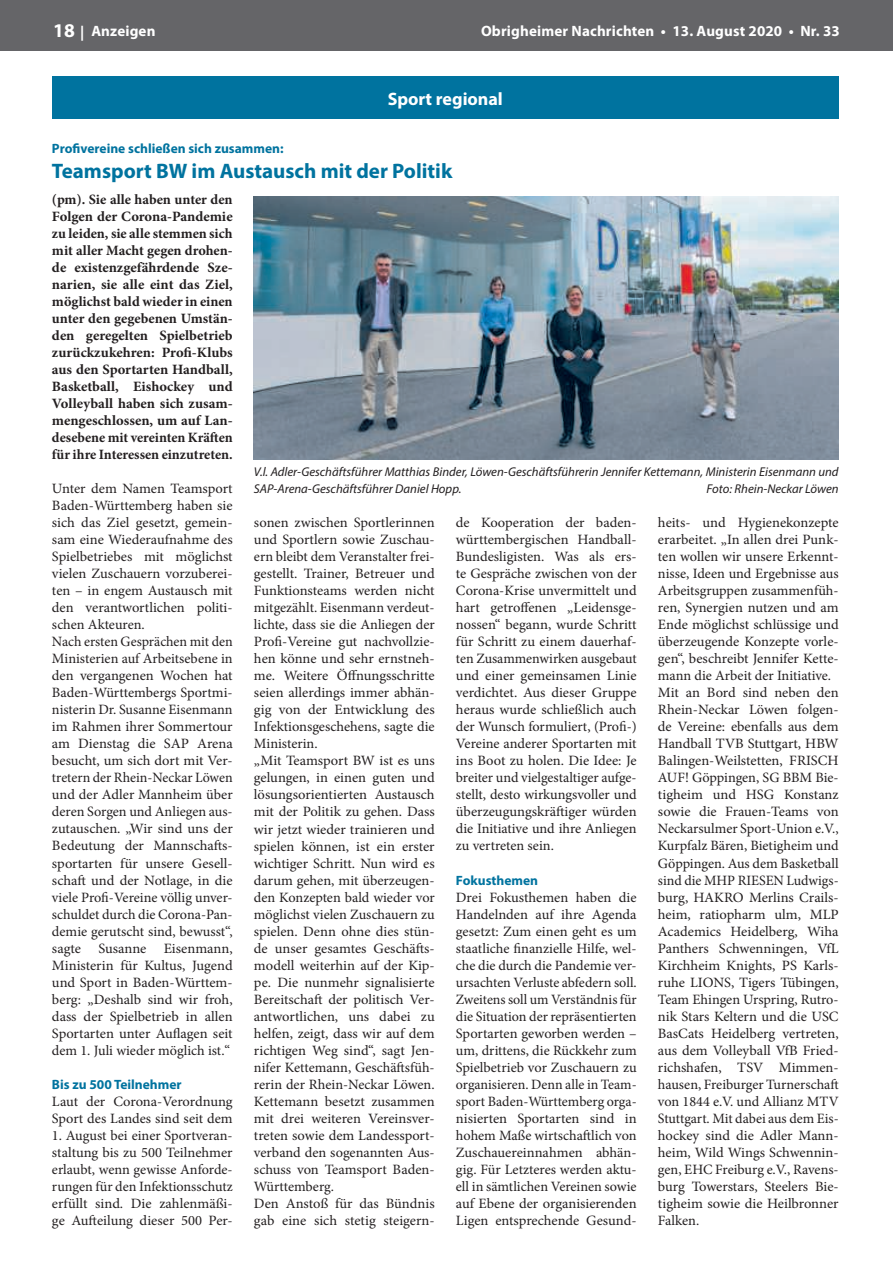
<style>
.page{position:relative;width:893px;height:1263px;background:#fff}
.page>*{position:absolute;margin:0;border:0;box-sizing:border-box;transform-origin:0 0}
.t1{font:700 21px "Myriad Pro";color:#00739f}
.t2{font:700 19.5px "Myriad Pro";color:#fff}
.t3{font:700 18px "Myriad Pro";color:#fff}
.t4{font:700 15px "Myriad Pro";letter-spacing:.01em;color:#fff}
.t5{font:14.25px/17px "Minion Pro";color:#231f20}
.t6{font:700 14.25px/17px "Minion Pro";letter-spacing:-.005em;color:#231f20;text-align:justify}
.t7{font:700 13.5px "Myriad Pro";color:#00739f}
.t8{font:italic 12.75px/17px "Myriad Pro";color:#231f20}
.s1{font-size:15px}
</style>
<div class="page">
<div style="left:0;top:0;width:893px;height:51px;background:#656568"></div>
<div style="left:52px;top:77px;width:787px;height:42px;background:#00739f"></div>
<img style="left:254px;top:196px;width:585px;height:263px">
<p class="t2" style="left:53px;top:18px;width:33px">18 <span class="s1">|</span></p>
<p class="t4" style="left:91px;top:22px;width:66px">Anzeigen</p>
<p class="t4" style="left:481px;top:22px;width:360px">Obrigheimer Nachrichten • 13. August 2020 • Nr. 33</p>
<p class="t3" style="left:388px;top:87px;width:117px">Sport regional</p>
<p class="t7" style="left:52px;top:140px;width:233px">Profivereine schließen sich zusammen:</p>
<p class="t1" style="left:52px;top:157px;width:402px">Teamsport BW im Austausch mit der Politik</p>
<p class="t6" style="left:52px;top:191px;width:182px">(pm). Sie alle haben unter den Folgen der Corona-Pandemie zu leiden, sie alle stemmen sich mit aller Macht gegen drohen&shy;de existenzgefährdende Sze&shy;narien, sie alle eint das Ziel, möglichst bald wieder in einen unter den gegebenen Umstän&shy;den geregelten Spielbetrieb zurückzukehren: Profi-Klubs aus den Sportarten Handball, Basketball, Eishockey und Volleyball haben sich zusam&shy;mengeschlossen, um auf Lan&shy;desebene mit vereinten Kräften für ihre Interessen einzutreten.</p>
<p class="t5" style="left:52px;top:480px;width:182px">Unter dem Namen Teamsport<br>Baden-Württemberg haben sie sich das Ziel gesetzt, gemein&shy;sam eine Wiederaufnahme des<br>Spielbetriebes mit möglichst vielen Zuschauern vorzuberei&shy;ten – in engem Austausch mit den verantwortlichen politi&shy;schen Akteuren.<br>Nach ersten Gesprächen mit den<br>Ministerien auf Arbeitsebene in den vergangenen Wochen hat<br>Baden-Württembergs Sportmi&shy;nisterin Dr. Susanne Eisenmann im Rahmen ihrer Sommertour am Dienstag die SAP Arena besucht, um sich dort mit Ver&shy;tretern der Rhein-Neckar Löwen und der Adler Mannheim über deren Sorgen und Anliegen aus&shy;zutauschen. „Wir sind uns der<br>Bedeutung der Mannschafts&shy;sportarten für unsere Gesell&shy;schaft und der Notlage, in die viele Profi-Vereine völlig unver&shy;schuldet durch die Corona-Pan&shy;demie gerutscht sind, bewusst“, sagte Susanne Eisenmann,<br>Ministerin für Kultus, Jugend und Sport in Baden-Württem&shy;berg: „Deshalb sind wir froh, dass der Spielbetrieb in allen<br>Sportarten unter Auflagen seit dem 1. Juli wieder möglich ist.“</p>
<p class="t7" style="left:52px;top:1075px;width:131px">Bis zu 500 Teilnehmer</p>
<p class="t5" style="left:52px;top:1093px;width:182px">Laut der Corona-Verordnung<br>Sport des Landes sind seit dem</p>
<p class="t5" style="left:52px;top:1127px;width:182px;text-align:justify">1. August bei einer Sportveran&shy;staltung bis zu 500 Teilnehmer erlaubt, wenn gewisse Anforde&shy;rungen für den Infektionsschutz erfüllt sind. Die zahlenmäßi&shy;ge Aufteilung dieser 500 Per-</p>
<p class="t8" style="left:254px;top:463px;width:586px">V.l. Adler-Geschäftsführer Matthias Binder, Löwen-Geschäftsführerin Jennifer Kettemann, Ministerin Eisenmann und<br>SAP-Arena-Geschäftsführer Daniel Hopp.</p>
<p class="t8" style="left:707px;top:480px;width:134px">Foto: Rhein-Neckar Löwen</p>
<p class="t5" style="left:254px;top:514px;width:182px">sonen zwischen Sportlerinnen und Sportlern sowie Zuschau&shy;ern bleibt dem Veranstalter frei&shy;gestellt. Trainer, Betreuer und<br>Funktionsteams werden nicht mitgezählt. Eisenmann verdeut&shy;lichte, dass sie die Anliegen der<br>Profi-Vereine gut nachvollzie&shy;hen könne und sehr ernstneh&shy;me. Weitere Öffnungsschritte seien allerdings immer abhän&shy;gig von der Entwicklung des<br>Infektionsgeschehens, sagte die<br>Ministerin.<br>„Mit Teamsport BW ist es uns gelungen, in einen guten und lösungsorientierten Austausch mit der Politik zu gehen. Dass wir jetzt wieder trainieren und spielen können, ist ein erster wichtiger Schritt. Nun wird es darum gehen, mit überzeugen&shy;den Konzepten bald wieder vor möglichst vielen Zuschauern zu spielen. Denn ohne dies stün&shy;de unser gesamtes Geschäfts&shy;modell weiterhin auf der Kip&shy;pe. Die nunmehr signalisierte<br>Bereitschaft der politisch Ver&shy;antwortlichen, uns dabei zu helfen, zeigt, dass wir auf dem richtigen Weg sind“, sagt Jen&shy;nifer Kettemann, Geschäftsfüh&shy;rerin der Rhein-Neckar Löwen.<br>Kettemann besetzt zusammen mit drei weiteren Vereinsver&shy;treten sowie dem Landessport&shy;verband den sogenannten Aus&shy;schuss von Teamsport Baden-<br>Württemberg.<br>Den Anstoß für das Bündnis gab eine sich stetig steigern-</p>
<p class="t5" style="left:456px;top:514px;width:182px;text-align:justify">de Kooperation der baden&shy;württembergischen Handball-Bundesligisten. Was als ers&shy;te Gespräche zwischen von der Corona-Krise unvermittelt und hart getroffenen „Leidensge&shy;nossen“ begann, wurde Schritt für Schritt zu einem dauerhaf&shy;ten Zusammenwirken ausgebaut und einer gemeinsamen Linie verdichtet. Aus dieser Gruppe heraus wurde schließlich auch der Wunsch formuliert, (Profi-)<br>Vereine anderer Sportarten mit ins Boot zu holen. Die Idee: Je breiter und vielgestaltiger aufge&shy;stellt, desto wirkungsvoller und überzeugungskräftiger würden die Initiative und ihre Anliegen zu vertreten sein.</p>
<p class="t5" style="left:658px;top:514px;width:182px">heits- und Hygienekonzepte erarbeitet. „In allen drei Punk&shy;ten wollen wir unsere Erkennt&shy;nisse, Ideen und Ergebnisse aus<br>Arbeitsgruppen zusammenfüh&shy;ren, Synergien nutzen und am<br>Ende möglichst schlüssige und überzeugende Konzepte vorle&shy;gen“, beschreibt Jennifer Kette&shy;mann die Arbeit der Initiative.<br>Mit an Bord sind neben den<br>Rhein-Neckar Löwen folgen&shy;de Vereine: ebenfalls aus dem<br>Handball TVB Stuttgart, HBW<br>Balingen-Weilstetten, FRISCH<br>AUF! Göppingen, SG BBM Bie&shy;tigheim und HSG Konstanz sowie die Frauen-Teams von<br>Neckarsulmer Sport-Union e.V.,<br>Kurpfalz Bären, Bietigheim und<br>Göppingen. Aus dem Basketball sind die MHP RIESEN Ludwigs&shy;burg, HAKRO Merlins Crails&shy;heim, ratiopharm ulm, MLP<br>Academics Heidelberg, Wiha<br>Panthers Schwenningen, VfL<br>Kirchheim Knights, PS Karls&shy;ruhe LIONS, Tigers Tübingen,<br>Team Ehingen Urspring, Rutro&shy;nik Stars Keltern und die USC<br>BasCats Heidelberg vertreten, aus dem Volleyball VfB Fried&shy;richshafen, TSV Mimmen&shy;hausen, Freiburger Turnerschaft von 1844 e.V. und Allianz MTV<br>Stuttgart. Mit dabei aus dem Eis&shy;hockey sind die Adler Mann&shy;heim, Wild Wings Schwennin&shy;gen, EHC Freiburg e.V., Ravens&shy;burg Towerstars, Steelers Bie&shy;tigheim sowie die Heilbronner<br>Falken.</p>
<p class="t7" style="left:456px;top:871px;width:84px">Fokusthemen</p>
<p class="t5" style="left:456px;top:888px;width:182px;text-align:justify">Drei Fokusthemen haben die Handelnden auf ihre Agenda gesetzt: Zum einen geht es um staatliche finanzielle Hilfe, wel&shy;che die durch die Pandemie ver&shy;ursachten Verluste abfedern soll.<br>Zweitens soll um Verständnis für die Situation der repräsentierten Sportarten geworben werden – um, drittens, die Rückkehr zum Spielbetrieb vor Zuschauern zu organisieren. Denn alle in Team&shy;sport Baden-Württemberg orga&shy;nisierten Sportarten sind in hohem Maße wirtschaftlich von Zuschauereinnahmen abhän&shy;gig. Für Letzteres werden aktu&shy;ell in sämtlichen Vereinen sowie auf Ebene der organisierenden Ligen entsprechende Gesund-</p>
</div>
